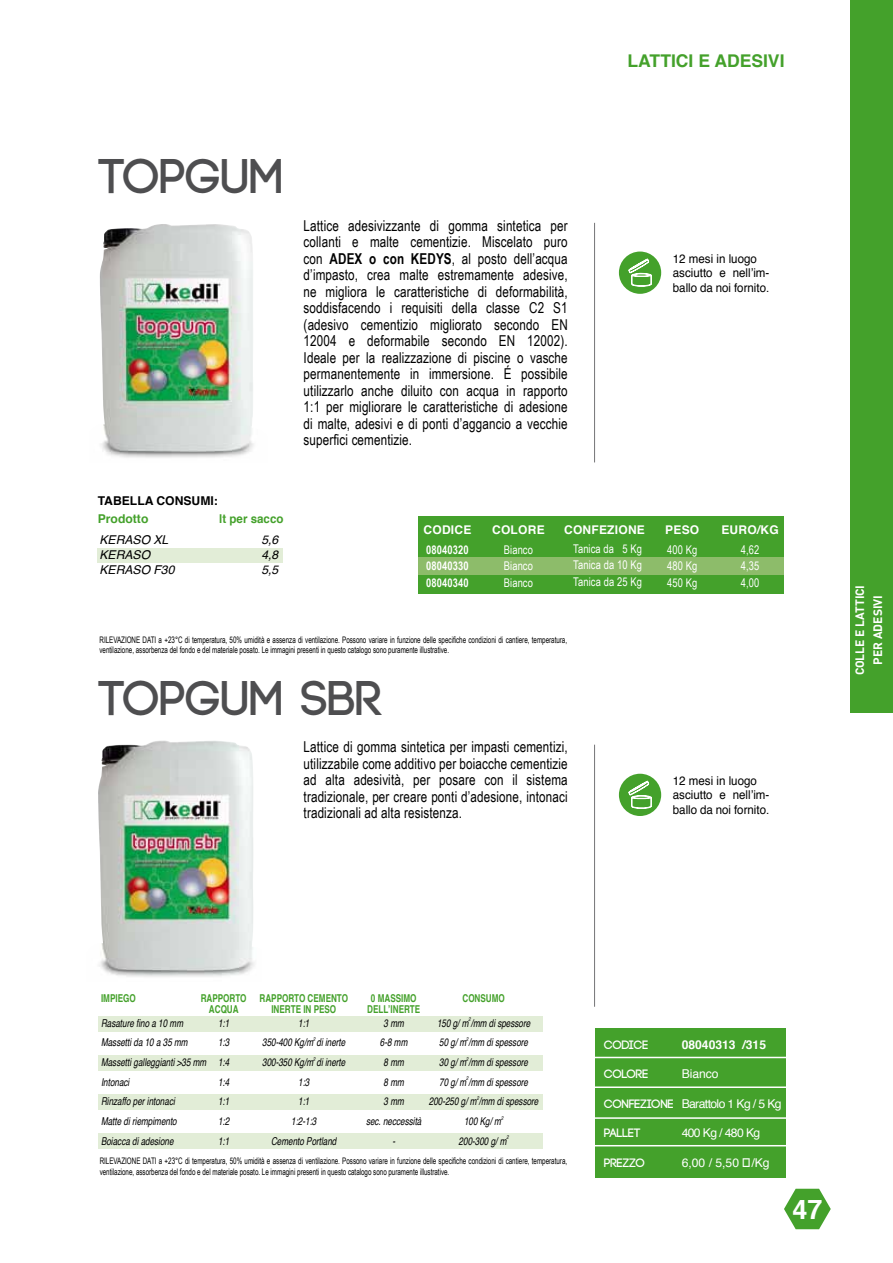
<style>
.page{position:relative;width:893px;height:1263px;background:#fff}
.page>*{position:absolute;margin:0;border:0;box-sizing:border-box;transform-origin:0 0}
.t1{font:700 48.6px "Code";color:#4e4e50}
.t2{font:700 27px "Helvetica";color:#fff}
.t3{font:700 17.55px "Helvetica";color:#44a12b}
.t4{font:15px/16.5px "Arial Narrow";letter-spacing:.01em;color:#000;text-align:justify;scale:.95 1}
.t5{font:12.15px/14.5px "Helvetica";color:#000;scale:.95 1}
.t6{font:12.15px "Helvetica";letter-spacing:-.05em;color:#fff}
.t7{font:700 12.15px "Code";color:#fff}
.t8{font:italic 12.15px "Helvetica";color:#000}
.t9{font:700 12.15px "Helvetica";color:#000}
.t10{font:700 12.15px "Helvetica";color:#fff}
.t11{font:700 12.15px "Helvetica";color:#44a12b;scale:.95 1}
.t12{font:700 12.15px "Helvetica";color:#44a12b}
.t13{font:12px/16.5px "Arial Narrow";letter-spacing:.01em;color:#fff;text-align:justify;scale:.95 1}
.t14{font:700 12px "Helvetica";letter-spacing:.02em;color:#fff}
.t15{font:700 12px/16.5px "Arial Narrow";letter-spacing:.01em;color:#fff;text-align:justify;scale:.95 1}
.t16{font:700 12px/18px "DIN";color:#fff;text-align:center}
.t17{font:italic 10.8px "Helvetica";color:#000;scale:.75 1}
.t18{font:700 10.8px "Helvetica";color:#44a12b;scale:.75 1}
.t19{font:9px/10.8px "Arial Narrow";letter-spacing:-.005em;color:#000;scale:.85 1}
.t20{font:italic 5.4px "Helvetica";color:#000;scale:.75 1}
.s1{font-weight:700}
</style>
<div class="page">
<div style="left:619px;top:774px;width:42px;height:42px;background:#44a12b;border-radius:50%"></div>
<svg style="left:628px;top:781px;width:24px;height:28px"></svg>
<div style="left:595px;top:1028px;width:190px;height:149px;background:#44a12b"></div>
<hr style="left:589px;top:1057px;width:198px;height:1px;background:#fff">
<hr style="left:589px;top:1086px;width:198px;height:2px;background:#fff">
<hr style="left:589px;top:1117px;width:198px;height:2px;background:#fff">
<hr style="left:589px;top:1145px;width:198px;height:1px;background:#fff">
<svg style="left:784px;top:1189px;width:47px;height:40px"></svg>
<hr style="left:594px;top:745px;width:1px;height:262px;background:#757577">
<img style="left:98px;top:740px;width:156px;height:237px">
<div style="left:619px;top:252px;width:42px;height:42px;background:#44a12b;border-radius:50%"></div>
<svg style="left:628px;top:259px;width:24px;height:28px"></svg>
<hr style="left:594px;top:223px;width:1px;height:239px;background:#757577">
<img style="left:100px;top:224px;width:154px;height:234px">
<div style="left:98px;top:548px;width:185px;height:14px;background:#e2edd7"></div>
<div style="left:98px;top:1016px;width:445px;height:16px;background:#e2edd7"></div>
<div style="left:98px;top:1055px;width:445px;height:16px;background:#e2edd7"></div>
<div style="left:98px;top:1094px;width:445px;height:16px;background:#e2edd7"></div>
<div style="left:98px;top:1133px;width:445px;height:16px;background:#e2edd7"></div>
<div style="left:419px;top:516px;width:365px;height:77px;background:#44a12b"></div>
<div style="left:419px;top:558px;width:365px;height:17px;background:#8dbc6a"></div>
<div style="left:850px;top:0;width:43px;height:712px;background:#44a12b"></div>
<p class="t3" style="left:627px;top:47px;width:159px">LATTICI E ADESIVI</p>
<h1 class="t1" style="left:99px;top:152px;width:186px">TOPGUM</h1>
<p class="t9" style="left:98px;top:491px;width:122px">TABELLA CONSUMI:</p>
<p class="t12" style="left:98px;top:509px;width:52px">Prodotto</p>
<p class="t11" style="left:219px;top:509px;width:69px">lt per sacco</p>
<p class="t8" style="left:99px;top:530px;width:70px">KERASO XL</p>
<p class="t8" style="left:261px;top:530px;width:18px">5,6</p>
<p class="t8" style="left:99px;top:545px;width:52px">KERASO</p>
<p class="t8" style="left:261px;top:545px;width:18px">4,8</p>
<p class="t8" style="left:99px;top:560px;width:76px">KERASO F30</p>
<p class="t8" style="left:261px;top:560px;width:18px">5,5</p>
<p class="t4" style="left:304px;top:216px;width:280px">Lattice adesivizzante di gomma sintetica per collanti e malte cementizie. Miscelato puro con <span class="s1">ADEX o con KEDYS</span>, al posto dell’acqua d’impasto, crea malte estremamente adesive, ne migliora le caratteristiche di deformabilità, soddisfacendo i requisiti della classe C2 S1 (adesivo cementizio migliorato secondo EN 12004 e deformabile secondo EN 12002).<br>Ideale per la realizzazione di piscine o vasche permanentemente in immersione. É possibile utilizzarlo anche diluito con acqua in rapporto 1:1 per migliorare le caratteristiche di adesione di malte, adesivi e di ponti d’aggancio a vecchie superfici cementizie.</p>
<p class="t14" style="left:423px;top:520px;width:49px">CODICE</p>
<p class="t15" style="left:426px;top:540px;width:46px">08040320<br>08040330<br>08040340</p>
<p class="t14" style="left:492px;top:520px;width:54px">COLORE</p>
<p class="t13" style="left:504px;top:541px;width:32px">Bianco Bianco Bianco</p>
<p class="t14" style="left:564px;top:520px;width:82px">CONFEZIONE</p>
<p class="t13" style="left:573px;top:540px;width:74px">Tanica da 5 Kg Tanica da 10 Kg Tanica da 25 Kg</p>
<p class="t5" style="left:673px;top:251px;width:103px">12 mesi in luogo asciutto e nell’im&shy;ballo da noi fornito.</p>
<p class="t14" style="left:665px;top:520px;width:36px">PESO</p>
<p class="t13" style="left:667px;top:541px;width:33px">400 Kg 480 Kg 450 Kg</p>
<p class="t14" style="left:721px;top:520px;width:59px">EURO/KG</p>
<p class="t13" style="left:741px;top:541px;width:21px">4,62<br>4,35<br>4,00</p>
<p class="t19" style="left:99px;top:634px;width:552px">RILEVAZIONE DATI a +23°C di temperatura, 50% umidità e assenza di ventilazione. Possono variare in funzione delle specifiche condizioni di cantiere, temperatura, ventilazione, assorbenza del fondo e del materiale posato. Le immagini presenti in questo catalogo sono puramente illustrative.</p>
<h1 class="t1" style="left:99px;top:674px;width:283px">TOPGUM SBR</h1>
<p class="t4" style="left:304px;top:738px;width:280px">Lattice di gomma sintetica per impasti cementizi, utilizzabile come additivo per boiacche cementizie ad alta adesività, per posare con il sistema tradizionale, per creare ponti d’adesione, intonaci tradizionali ad alta resistenza.</p>
<p class="t5" style="left:673px;top:774px;width:103px">12 mesi in luogo asciutto e nell’im&shy;ballo da noi fornito.</p>
<p class="t16" style="left:850px;top:675px;width:91px;rotate:-90deg">COLLE E LATTICI<br>PER ADESIVI</p>
<p class="t18" style="left:101px;top:989px;width:48px">IMPIEGO</p>
<p class="t18" style="left:201px;top:989px;width:198px">RAPPORTO RAPPORTO CEMENTO</p>
<p class="t18" style="left:371px;top:989px;width:62px">0 MASSIMO</p>
<p class="t18" style="left:462px;top:989px;width:58px">CONSUMO</p>
<p class="t18" style="left:209px;top:1000px;width:41px">ACQUA</p>
<p class="t18" style="left:271px;top:1000px;width:88px">INERTE IN PESO</p>
<p class="t18" style="left:367px;top:1000px;width:72px">DELL’INERTE</p>
<p class="t17" style="left:101px;top:1014px;width:111px">Rasature fino a 10 mm</p>
<p class="t17" style="left:218px;top:1014px;width:17px">1:1</p>
<p class="t17" style="left:298px;top:1014px;width:17px">1:1</p>
<p class="t17" style="left:384px;top:1014px;width:29px">3 mm</p>
<p class="t17" style="left:437px;top:1014px;width:126px">150 g/ m /mm di spessore</p>
<p class="t20" style="left:469px;top:1015px;width:5px">2</p>
<p class="t20" style="left:313px;top:1035px;width:5px">2</p>
<p class="t17" style="left:380px;top:1034px;width:38px">6-8 mm</p>
<p class="t17" style="left:439px;top:1034px;width:120px">50 g/ m /mm di spessore</p>
<p class="t20" style="left:466px;top:1035px;width:5px">2</p>
<p class="t17" style="left:101px;top:1034px;width:117px">Massetti da 10 a 35 mm</p>
<p class="t17" style="left:218px;top:1034px;width:17px">1:3</p>
<p class="t17" style="left:262px;top:1034px;width:112px">350-400 Kg/m di inerte</p>
<p class="t20" style="left:313px;top:1054px;width:5px">2</p>
<p class="t17" style="left:384px;top:1054px;width:29px">8 mm</p>
<p class="t17" style="left:439px;top:1054px;width:120px">30 g/ m /mm di spessore</p>
<p class="t20" style="left:466px;top:1054px;width:5px">2</p>
<p class="t17" style="left:101px;top:1054px;width:173px">Massetti galleggianti &gt;35 mm 1:4</p>
<p class="t17" style="left:262px;top:1054px;width:112px">300-350 Kg/m di inerte</p>
<p class="t20" style="left:466px;top:1074px;width:5px">2</p>
<p class="t17" style="left:101px;top:1073px;width:39px">Intonaci</p>
<p class="t17" style="left:218px;top:1073px;width:17px">1:4</p>
<p class="t17" style="left:298px;top:1073px;width:17px">1:3</p>
<p class="t17" style="left:384px;top:1073px;width:29px">8 mm</p>
<p class="t17" style="left:439px;top:1073px;width:120px">70 g/ m /mm di spessore</p>
<p class="t20" style="left:477px;top:1094px;width:5px">2</p>
<p class="t17" style="left:101px;top:1093px;width:100px">Rinzaffo per intonaci</p>
<p class="t17" style="left:218px;top:1093px;width:17px">1:1</p>
<p class="t17" style="left:298px;top:1093px;width:17px">1:1</p>
<p class="t17" style="left:384px;top:1093px;width:29px">3 mm</p>
<p class="t17" style="left:429px;top:1093px;width:148px">200-250 g/ m /mm di spessore</p>
<p class="t17" style="left:101px;top:1112px;width:102px">Matte di riempimento</p>
<p class="t17" style="left:218px;top:1112px;width:17px">1:2</p>
<p class="t17" style="left:291px;top:1112px;width:35px">1:2-1:3</p>
<p class="t17" style="left:366px;top:1112px;width:75px">sec. neccessità</p>
<p class="t17" style="left:464px;top:1112px;width:51px">100 Kg/ m</p>
<p class="t20" style="left:501px;top:1113px;width:5px">2</p>
<p class="t17" style="left:101px;top:1132px;width:98px">Boiacca di adesione</p>
<p class="t17" style="left:218px;top:1132px;width:17px">1:1</p>
<p class="t17" style="left:271px;top:1132px;width:89px">Cemento Portland</p>
<p class="t17" style="left:392px;top:1132px;width:5px">-</p>
<p class="t17" style="left:459px;top:1132px;width:65px">200-300 g/ m</p>
<p class="t20" style="left:506px;top:1133px;width:5px">2</p>
<p class="t19" style="left:100px;top:1155px;width:551px">RILEVAZIONE DATI a +23°C di temperatura, 50% umidità e assenza di ventilazione. Possono variare in funzione delle specifiche condizioni di cantiere, temperatura, ventilazione, assorbenza del fondo e del materiale posato. Le immagini presenti in questo catalogo sono puramente illustrative.</p>
<p class="t7" style="left:604px;top:1039px;width:46px">CODICE</p>
<p class="t7" style="left:604px;top:1068px;width:46px">COLORE</p>
<p class="t7" style="left:604px;top:1097px;width:71px">CONFEZIONE</p>
<p class="t7" style="left:604px;top:1127px;width:38px">PALLET</p>
<p class="t7" style="left:604px;top:1156px;width:43px">PREZZO</p>
<p class="t10" style="left:682px;top:1035px;width:86px">08040313 /315</p>
<p class="t6" style="left:682px;top:1065px;width:38px">Bianco</p>
<p class="t6" style="left:682px;top:1094px;width:101px">Barattolo 1 Kg / 5 Kg</p>
<p class="t6" style="left:682px;top:1123px;width:80px">400 Kg / 480 Kg</p>
<p class="t6" style="left:682px;top:1153px;width:90px">6,00 / 5,50 €/Kg</p>
<h2 class="t2" style="left:792px;top:1187px;width:32px">47</h2>
</div>
